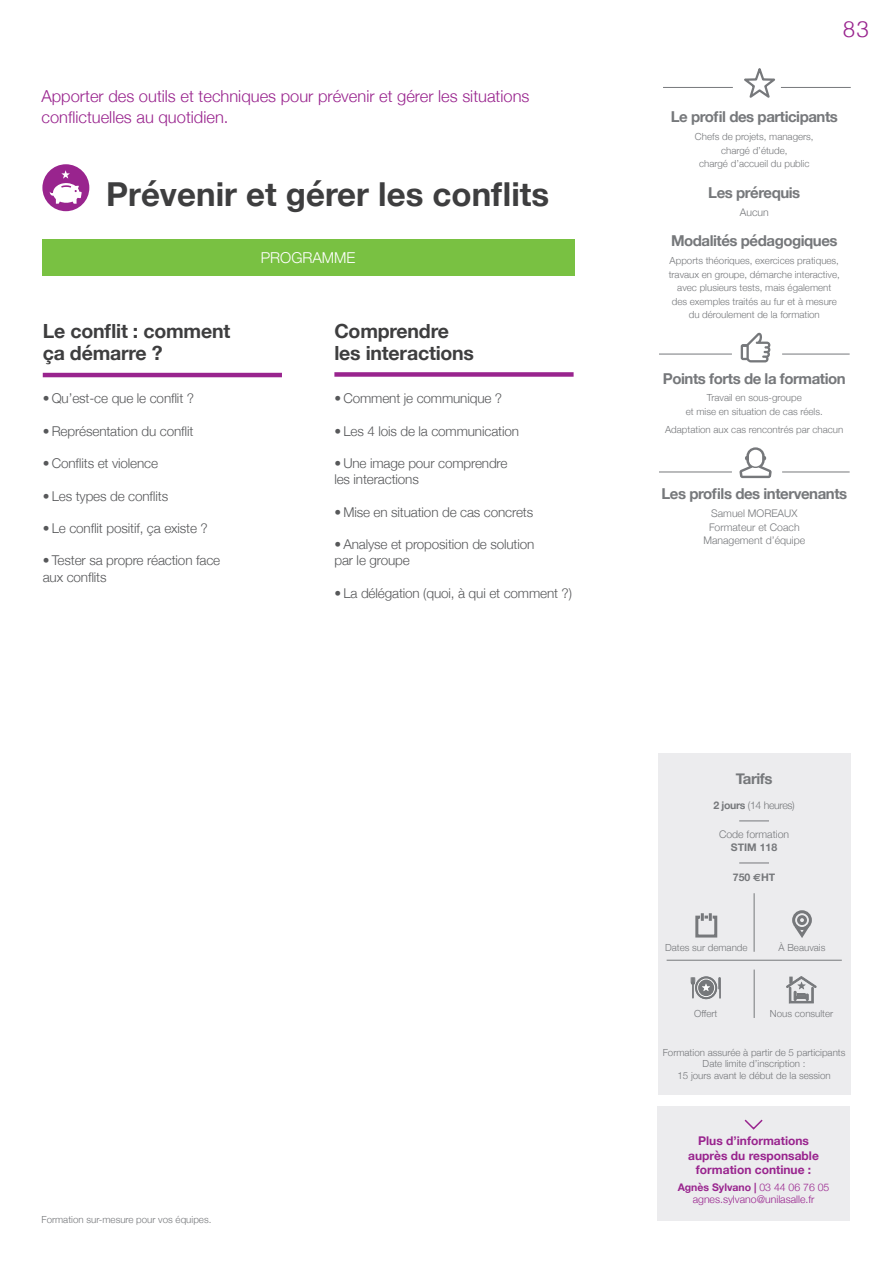
<style>
.page{position:relative;width:893px;height:1263px;background:#fff}
.page>*{position:absolute;margin:0;border:0;box-sizing:border-box;transform-origin:0 0}
.t1{font:700 33px "Helvetica Neue";color:#3e3e3f}
.t2{font:300 22.5px "Helvetica";color:#99248e}
.t3{font:700 19.5px/22.5px "Helvetica Neue";letter-spacing:-.01em;color:#3e3e3f}
.t4{font:300 16.5px/21px "Helvetica Neue";color:#99248e}
.t5{font:700 15px "Helvetica Neue";letter-spacing:-.03em;color:#76787b}
.t6{font:300 15px "Helvetica Neue";color:#fff}
.t7{font:300 13.5px/16.2px "Helvetica Neue";letter-spacing:-.01em;color:#57585a}
.t8{font:700 12px/14.4px "Helvetica Neue";color:#99248e;text-align:center}
.t9{font:300 10.5px/13.5px "Helvetica Neue";color:#76787b;text-align:center}
.t10{font:300 10.5px/12.6px "Helvetica Neue";color:#99248e;text-align:center}
.t11{font:300 10.5px "Helvetica Neue";letter-spacing:-.03em;color:#76787b}
.t12{font:700 10.5px "Helvetica Neue";color:#76787b}
.t13{font:300 9.75px/13.5px "Helvetica Neue";color:#76787b;text-align:center}
.s1{font-weight:700}
.s2{font-family:"Euro Sans"}
</style>
<div class="page">
<div style="left:658px;top:753px;width:192px;height:342px;background:#ececee"></div>
<hr style="left:739px;top:820px;width:30px;height:1px;background:#76787b">
<hr style="left:739px;top:862px;width:30px;height:1px;background:#76787b">
<hr style="left:659px;top:354px;width:73px;height:1px;background:#76787b">
<hr style="left:782px;top:354px;width:68px;height:1px;background:#76787b">
<svg style="left:741px;top:333px;width:29px;height:29px"></svg>
<hr style="left:659px;top:472px;width:73px;height:1px;background:#76787b">
<hr style="left:782px;top:472px;width:68px;height:1px;background:#76787b">
<svg style="left:739px;top:447px;width:33px;height:31px"></svg>
<hr style="left:663px;top:87px;width:70px;height:1px;background:#76787b">
<hr style="left:781px;top:87px;width:70px;height:1px;background:#76787b">
<svg style="left:744px;top:68px;width:31px;height:30px"></svg>
<div style="left:42px;top:239px;width:533px;height:37px;background:#79c142"></div>
<div style="left:334px;top:372px;width:240px;height:5px;background:#99248e"></div>
<hr style="left:43px;top:373px;width:239px;height:4px;background:#99248e">
<hr style="left:754px;top:969px;width:1px;height:49px;background:#76787b">
<hr style="left:667px;top:960px;width:175px;height:1px;background:#76787b">
<hr style="left:754px;top:893px;width:1px;height:59px;background:#76787b">
<svg style="left:695px;top:913px;width:23px;height:25px"></svg>
<div style="left:792px;top:910px;width:20px;height:20px;border:3px solid #76787b;border-radius:50%"></div>
<div style="left:797px;top:915px;width:10px;height:10px;border:3px solid #76787b;border-radius:50%"></div>
<svg style="left:792px;top:922px;width:20px;height:16px"></svg>
<svg style="left:786px;top:976px;width:31px;height:27px"></svg>
<svg style="left:691px;top:976px;width:30px;height:23px"></svg>
<div style="left:657px;top:1106px;width:193px;height:114px;background:#ececee"></div>
<svg style="left:744px;top:1119px;width:19px;height:11px"></svg>
<div style="left:42px;top:164px;width:47px;height:47px;background:#99248e;border-radius:50%"></div>
<svg style="left:50px;top:170px;width:32px;height:34px"></svg>
<h3 class="t4" style="left:41px;top:84px;width:490px">Apporter des outils et techniques pour prévenir et gérer les situations conflictuelles au quotidien.</h3>
<h1 class="t1" style="left:106px;top:168px;width:445px">Prévenir et gérer les conflits</h1>
<h3 class="t3" style="left:43px;top:320px;width:189px">Le conflit : comment ça démarre ?</h3>
<h3 class="t7" style="left:43px;top:390px;width:153px">• Qu’est-ce que le conflit ?</h3>
<h3 class="t7" style="left:43px;top:422px;width:152px">• Représentation du conflit</h3>
<h3 class="t7" style="left:43px;top:454px;width:117px">• Conflits et violence</h3>
<h3 class="t7" style="left:43px;top:487px;width:127px">• Les types de conflits</h3>
<h3 class="t7" style="left:43px;top:519px;width:167px">• Le conflit positif, ça existe ?</h3>
<h3 class="t7" style="left:43px;top:552px;width:179px">• Tester sa propre réaction face aux conflits</h3>
<h3 class="t6" style="left:261px;top:245px;width:96px">PROGRAMME</h3>
<h3 class="t3" style="left:334px;top:320px;width:141px">Comprendre les interactions</h3>
<h3 class="t7" style="left:334px;top:390px;width:169px">• Comment je communique ?</h3>
<h3 class="t7" style="left:334px;top:422px;width:186px">• Les 4 lois de la communication</h3>
<h3 class="t7" style="left:334px;top:454px;width:175px">• Une image pour comprendre les interactions</h3>
<h3 class="t7" style="left:334px;top:503px;width:200px">• Mise en situation de cas concrets</h3>
<h3 class="t7" style="left:334px;top:535px;width:202px">• Analyse et proposition de solution par le groupe</h3>
<h3 class="t7" style="left:334px;top:584px;width:239px">• La délégation (quoi, à qui et comment ?)</h3>
<p class="t13" style="left:41px;top:1212px;width:171px">Formation sur-mesure pour vos équipes.</p>
<h2 class="t2" style="left:843px;top:10px;width:27px">83</h2>
<h3 class="t5" style="left:671px;top:105px;width:169px">Le profil des participants</h3>
<p class="t13" style="left:695px;top:129px;width:120px">Chefs de projets, managers, chargé d’étude,<br>chargé d’accueil du public</p>
<h3 class="t5" style="left:708px;top:181px;width:94px">Les prérequis</h3>
<p class="t9" style="left:740px;top:204px;width:30px">Aucun</p>
<h3 class="t5" style="left:671px;top:229px;width:168px">Modalités pédagogiques</h3>
<p class="t13" style="left:669px;top:253px;width:173px">Apports théoriques, exercices pratiques, travaux en groupe, démarche interactive, avec plusieurs tests, mais également des exemples traités au fur et à mesure du déroulement de la formation</p>
<h3 class="t5" style="left:663px;top:366px;width:184px">Points forts de la formation</h3>
<p class="t13" style="left:686px;top:390px;width:139px">Travail en sous-groupe<br>et mise en situation de cas réels.</p>
<p class="t13" style="left:665px;top:422px;width:180px">Adaptation aux cas rencontrés par chacun</p>
<h3 class="t5" style="left:661px;top:482px;width:187px">Les profils des intervenants</h3>
<p class="t9" style="left:703px;top:506px;width:103px">Samuel MOREAUX<br>Formateur et Coach<br>Management d’équipe</p>
<h3 class="t5" style="left:736px;top:767px;width:38px">Tarifs</h3>
<p class="t11" style="left:713px;top:796px;width:83px"><span class="s1">2 jours</span> (14 heures)</p>
<p class="t9" style="left:719px;top:827px;width:72px">Code formation</p>
<p class="t12" style="left:731px;top:839px;width:48px">STIM 118</p>
<p class="t12" style="left:733px;top:869px;width:44px">750 <span class="s2">e</span>HT</p>
<p class="t13" style="left:665px;top:940px;width:84px">Dates sur demande</p>
<p class="t13" style="left:779px;top:940px;width:48px">À Beauvais</p>
<p class="t13" style="left:694px;top:1006px;width:25px">Offert</p>
<p class="t13" style="left:770px;top:1006px;width:65px">Nous consulter</p>
<p class="t13" style="left:663px;top:1045px;width:184px;line-height:11.7px">Formation assurée à partir de 5 participants<br>Date limite d’inscription :<br>15 jours avant le début de la session</p>
<p class="t8" style="left:688px;top:1134px;width:132px">Plus d’informations auprès du responsable formation continue :</p>
<p class="t10" style="left:678px;top:1180px;width:153px"><span class="s1">Agnès Sylvano |</span> 03 44 06 76 05 agnes.sylvano@unilasalle.fr</p>
</div>
